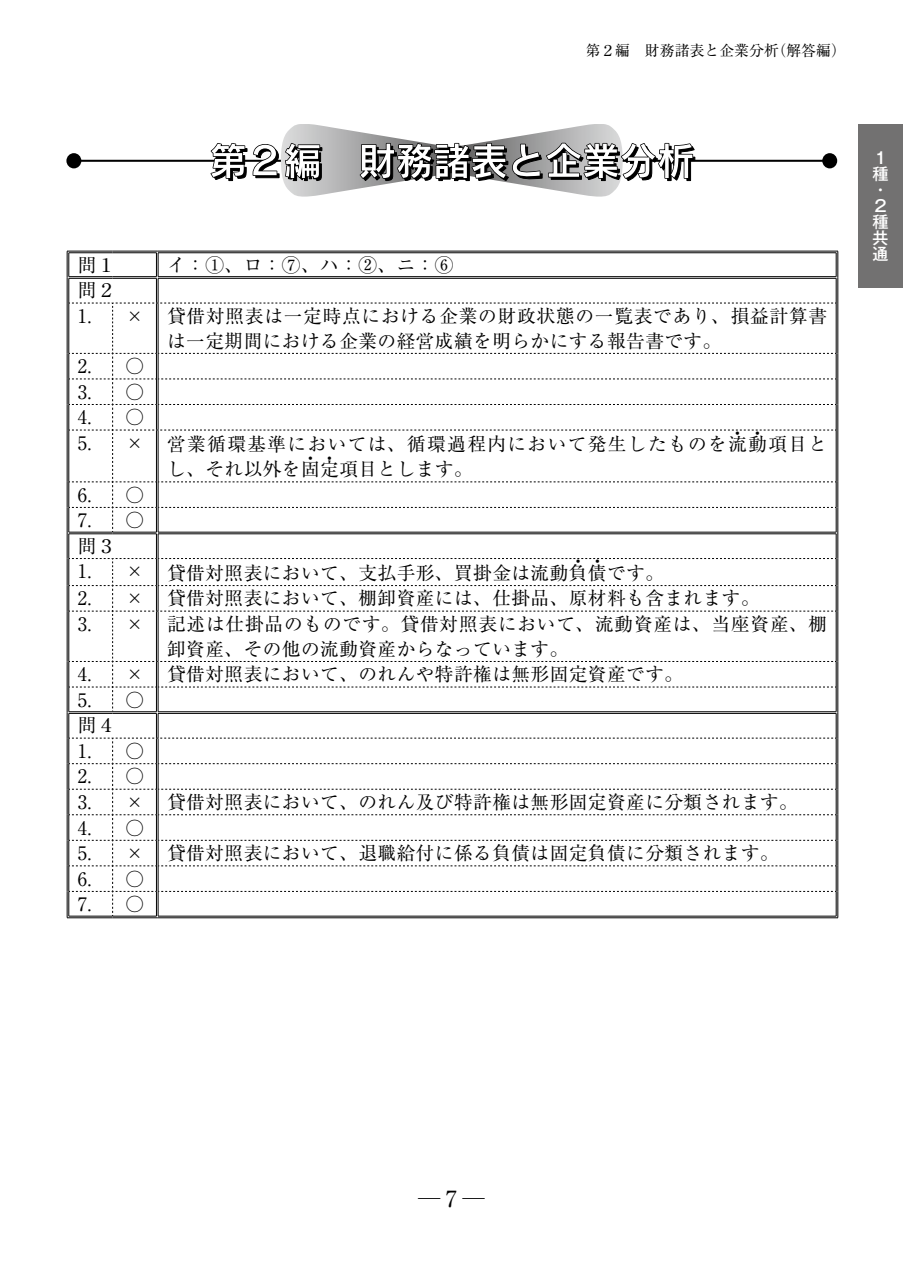
<style>
.page{position:relative;width:903px;height:1275px;background:#fff}
.page>*{position:absolute;margin:0;border:0;box-sizing:border-box;transform-origin:0 0}
.t1{font:22.4px "Ryumin Pro";color:#000}
.t2{font:18.55px/24.8px "Ryumin Pro";letter-spacing:.03em;color:#000}
.t3{font:18.55px "Ryumin Pro";letter-spacing:.08em;color:#000}
.t4{font:500 16.1px/16.1px "Gothic MB101 Pro";color:#fff}
.t5{font:14.88px "Ryumin Pro";color:#000}
.t6{font:7.52px "Kenten Generic";color:#000}
</style>
<div class="page">
<div style="left:858px;top:124px;width:45px;height:164px;background:#727171"></div>
<hr style="left:74px;top:160px;width:756px;height:2px;background:#000">
<div style="left:66px;top:153px;width:15px;height:15px;background:#000;border-radius:50%"></div>
<div style="left:822px;top:153px;width:15px;height:15px;background:#000;border-radius:50%"></div>
<svg style="left:210px;top:124px;width:485px;height:73px"></svg>
<svg style="left:67px;top:251px;width:771px;height:667px"></svg>
<hr style="left:157px;top:251px;width:681px;height:1px;background:#000">
<hr style="left:158px;top:252px;width:678px;height:1px;background:#000">
<p class="t5" style="left:585px;top:39px;width:262px">第２編　財務諸表と企業分析（解答編）</p>
<p class="t2" style="left:78px;top:251px;width:39px">問１</p>
<p class="t2" style="left:167px;top:251px;width:288px">イ：①、ロ：⑦、ハ：②、ニ：⑥</p>
<p class="t2" style="left:78px;top:277px;width:39px">問２</p>
<p class="t2" style="left:167px;top:302px;width:661px;text-indent:-89px">1. × 貸借対照表は一定時点における企業の財政状態の一覧表であり、損益計算書は一定期間における企業の経営成績を明らかにする報告書です。</p>
<p class="t2" style="left:78px;top:353px;width:68px">2. ○</p>
<p class="t2" style="left:78px;top:378px;width:68px">3. ○</p>
<p class="t2" style="left:78px;top:404px;width:68px">4. ○</p>
<p class="t3" style="left:78px;top:430px;width:751px">5. × 営業循環基準においては、循環過程内において発生したものを流動項目と</p>
<p class="t6" style="left:734px;top:429px;width:9px">4</p>
<p class="t6" style="left:754px;top:429px;width:9px">4</p>
<p class="t6" style="left:307px;top:454px;width:9px">4</p>
<p class="t6" style="left:326px;top:454px;width:9px">4</p>
<p class="t2" style="left:167px;top:456px;width:307px">し、それ以外を固定項目とします。</p>
<p class="t2" style="left:78px;top:481px;width:68px">6. ○</p>
<p class="t2" style="left:78px;top:506px;width:68px;line-height:25.6px">7. ○問３</p>
<p class="t2" style="left:78px;top:559px;width:588px">1. × 貸借対照表において、支払手形、買掛金は流動負債です。</p>
<p class="t6" style="left:574px;top:557px;width:9px">4</p>
<p class="t6" style="left:594px;top:557px;width:9px">4</p>
<p class="t2" style="left:78px;top:585px;width:683px">2. × 貸借対照表において、棚卸資産には、仕掛品、原材料も含まれます。</p>
<p class="t2" style="left:167px;top:610px;width:661px;text-indent:-89px">3. × 記述は仕掛品のものです。貸借対照表において、流動資産は、当座資産、棚卸資産、その他の流動資産からなっています。</p>
<p class="t2" style="left:78px;top:661px;width:607px">4. × 貸借対照表において、のれんや特許権は無形固定資産です。</p>
<p class="t2" style="left:78px;top:686px;width:68px;line-height:25.6px">5. ○問４</p>
<p class="t2" style="left:78px;top:737px;width:68px">1. ○</p>
<p class="t2" style="left:78px;top:763px;width:68px">2. ○</p>
<p class="t2" style="left:78px;top:788px;width:721px">3. × 貸借対照表において、のれん及び特許権は無形固定資産に分類されます。</p>
<p class="t2" style="left:78px;top:814px;width:68px">4. ○</p>
<p class="t2" style="left:78px;top:839px;width:702px">5. × 貸借対照表において、退職給付に係る負債は固定負債に分類されます。</p>
<p class="t2" style="left:78px;top:865px;width:68px">6. ○</p>
<p class="t2" style="left:78px;top:890px;width:68px">7. ○</p>
<p class="t4" style="left:872px;top:148px;width:17px">１種・<br>２種共通</p>
<p class="t1" style="left:418px;top:1181px;width:68px">─7─</p>
</div>
